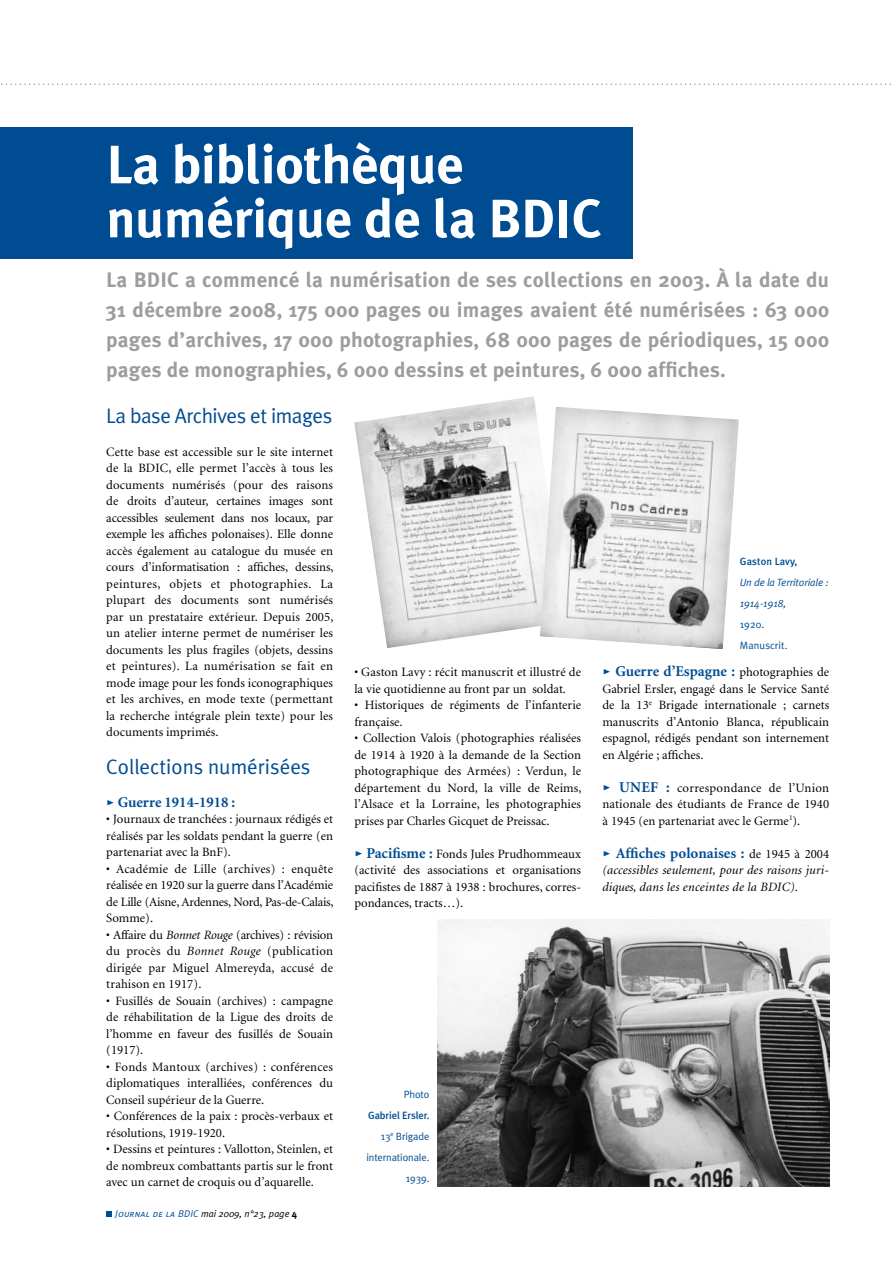
<style>
.page{position:relative;width:893px;height:1263px;background:#fff}
.page>*{position:absolute;margin:0;border:0;box-sizing:border-box;transform-origin:0 0}
.t1{font:700 54px/54px "Meta Plus";letter-spacing:-.005em;color:#fff}
.t2{font:700 21px/30px "Meta Plus";letter-spacing:.01em;color:#9c9d9f;text-align:justify}
.t3{font:21px "Meta Plus Normal";letter-spacing:-.02em;color:#004c93}
.t4{font:21px "Meta Plus Normal";color:#004c93}
.t5{font:700 15px "Minion";color:#004c93}
.t6{font:12.75px/16.5px "Minion";color:#000;text-align:justify}
.t7{font:italic 12.75px/16.5px "Minion";letter-spacing:.01em;color:#000}
.t8{font:10.5px/21px "Meta Plus Normal";letter-spacing:-.01em;color:#004c93;text-align:right}
.t9{font:italic 10.5px/21px "Meta Plus Normal";letter-spacing:-.01em;color:#004c93}
.t10{font:10.5px/21px "Meta Plus Normal";letter-spacing:.01em;color:#004c93}
.t11{font:500 10.5px "Meta Plus";letter-spacing:-.01em;color:#004c93}
.t12{font:500 10.5px "Meta Plus";letter-spacing:.01em;color:#004c93}
.t13{font:italic 9.75px "Meta Plus Normal";color:#000}
.s1{font-family:"The Sans Caps";font-weight:400}
.s2{font-style:italic}
.s3{font-weight:400;font-size:12.75px;color:#000}
.s4{font-family:"The Sans Caps";font-size:15px;color:#004c93}
.s5{font-weight:700;font-size:15px;color:#004c93}
.s6{font-family:"Meta Plus Normal Caps";color:#004c93}
.s7{font-family:"Meta Plus";font-weight:700;font-style:normal}
</style>
<div class="page">
<svg style="left:106px;top:1212px;width:5px;height:5px"></svg>
<div style="left:0;top:128px;width:632px;height:131px;background:#004c93"></div>
<svg style="left:1px;top:84px;width:890px;height:1px"></svg>
<img style="left:438px;top:919px;width:391px;height:267px">
<img style="left:354px;top:396px;width:186px;height:252px">
<img style="left:540px;top:407px;width:199px;height:242px">
<h1 class="t1" style="left:106px;top:137px;width:496px">La bibliothèque numérique de la BDIC</h1>
<p class="t2" style="left:106px;top:264px;width:724px">La BDIC a commencé la numérisation de ses collections en 2003. À la date du 31 décembre 2008, 175 000 pages ou images avaient été numérisées : 63 000 pages d’archives, 17 000 photographies, 68 000 pages de périodiques, 15 000 pages de monographies, 6 000 dessins et peintures, 6 000 affiches.</p>
<h2 class="t3" style="left:106px;top:403px;width:228px">La base Archives et images</h2>
<p class="t6" style="left:106px;top:444px;width:229px">Cette base est accessible sur le site internet de la BDIC, elle permet l’accès à tous les documents numérisés (pour des raisons de droits d’auteur, certaines images sont accessibles seulement dans nos locaux, par exemple les affiches polonaises). Elle donne accès également au catalogue du musée en cours d’informatisation : affiches, dessins, peintures, objets et photographies. La plupart des documents sont numérisés par un prestataire extérieur. Depuis 2005, un atelier interne permet de numériser les documents les plus fragiles (objets, dessins et peintures). La numérisation se fait en mode image pour les fonds iconographiques et les archives, en mode texte (permettant la recherche intégrale plein texte) pour les documents imprimés.</p>
<h2 class="t4" style="left:106px;top:754px;width:206px">Collections numérisées</h2>
<p class="t5" style="left:106px;top:794px;width:130px"><span class="s1">&gt;</span> Guerre 1914-1918 :</p>
<p class="t6" style="left:106px;top:811px;width:228px">• Journaux de tranchées : journaux rédigés et réalisés par les soldats pendant la guerre (en partenariat avec la BnF).</p>
<p class="t6" style="left:106px;top:861px;width:229px">• Académie de Lille (archives) : enquête réalisée en 1920 sur la guerre dans l’Académie de Lille (Aisne, Ardennes, Nord, Pas-de-Calais, Somme).</p>
<p class="t6" style="left:106px;top:927px;width:228px">• Affaire du <span class="s2">Bonnet Rouge</span> (archives) : révision du procès du <span class="s2">Bonnet Rouge</span> (publication dirigée par Miguel Almereyda, accusé de trahison en 1917).</p>
<p class="t6" style="left:106px;top:993px;width:228px">• Fusillés de Souain (archives) : campagne de réhabilitation de la Ligue des droits de l’homme en faveur des fusillés de Souain (1917).</p>
<p class="t6" style="left:106px;top:1059px;width:228px">• Fonds Mantoux (archives) : conférences diplomatiques interalliées, conférences du Conseil supérieur de la Guerre.</p>
<p class="t6" style="left:106px;top:1108px;width:228px">• Conférences de la paix : procès-verbaux et résolutions, 1919-1920.</p>
<p class="t6" style="left:106px;top:1141px;width:228px">• Dessins et peintures : Vallotton, Steinlen, et de nombreux combattants partis sur le front avec un carnet de croquis ou d’aquarelle.</p>
<p class="t12" style="left:740px;top:556px;width:59px">Gaston Lavy,</p>
<p class="t9" style="left:740px;top:572px;width:90px">Un de la Territoriale :<br>1914-1918,</p>
<p class="t10" style="left:740px;top:614px;width:49px">1920.<br>Manuscrit.</p>
<p class="t5" style="left:602px;top:664px;width:228px"><span class="s1">&gt;</span> Guerre d’Espagne : <span class="s3">photographies de</span></p>
<p class="t6" style="left:602px;top:681px;width:228px">Gabriel Ersler, engagé dans le Service Santé de la 13<sup>e</sup> Brigade internationale ; carnets manuscrits d’Antonio Blanca, républicain espagnol, rédigés pendant son internement en Algérie ; affiches.</p>
<p class="t6" style="left:602px;top:780px;width:228px"><span class="s4">&gt;</span> <span class="s5">UNEF :</span> correspondance de l’Union nationale des étudiants de France de 1940 à 1945 (en partenariat avec le Germe<sup>1</sup>).</p>
<p class="t5" style="left:602px;top:845px;width:228px"><span class="s1">&gt;</span> Affiches polonaises : <span class="s3">de 1945 à 2004</span></p>
<p class="t7" style="left:602px;top:862px;width:228px">(accessibles seulement, pour des raisons juri&shy;diques, dans les enceintes de la BDIC).</p>
<p class="t6" style="left:354px;top:664px;width:228px">• Gaston Lavy : récit manuscrit et illustré de la vie quotidienne au front par un soldat.</p>
<p class="t6" style="left:354px;top:697px;width:228px">• Historiques de régiments de l’infanterie française.</p>
<p class="t6" style="left:354px;top:730px;width:229px">• Collection Valois (photographies réalisées de 1914 à 1920 à la demande de la Section photographique des Armées) : Verdun, le département du Nord, la ville de Reims, l’Alsace et la Lorraine, les photographies prises par Charles Gicquet de Preissac.</p>
<p class="t6" style="left:354px;top:846px;width:228px"><span class="s4">&gt;</span> <span class="s5">Pacifisme :</span> Fonds Jules Prudhommeaux (activité des associations et organisations pacifistes de 1887 à 1938 : brochures, corres&shy;pondances, tracts…).</p>
<p class="t8" style="left:404px;top:1083px;width:27px">Photo</p>
<p class="t11" style="left:368px;top:1109px;width:63px">Gabriel Ersler.</p>
<p class="t8" style="left:366px;top:1125px;width:65px">13<sup>e</sup> Brigade internationale.<br>1939.</p>
<p class="t13" style="left:115px;top:1208px;width:184px"><span class="s6">Journal de la BDIC</span> mai 2009, n°23, page <span class="s7">4</span></p>
</div>
